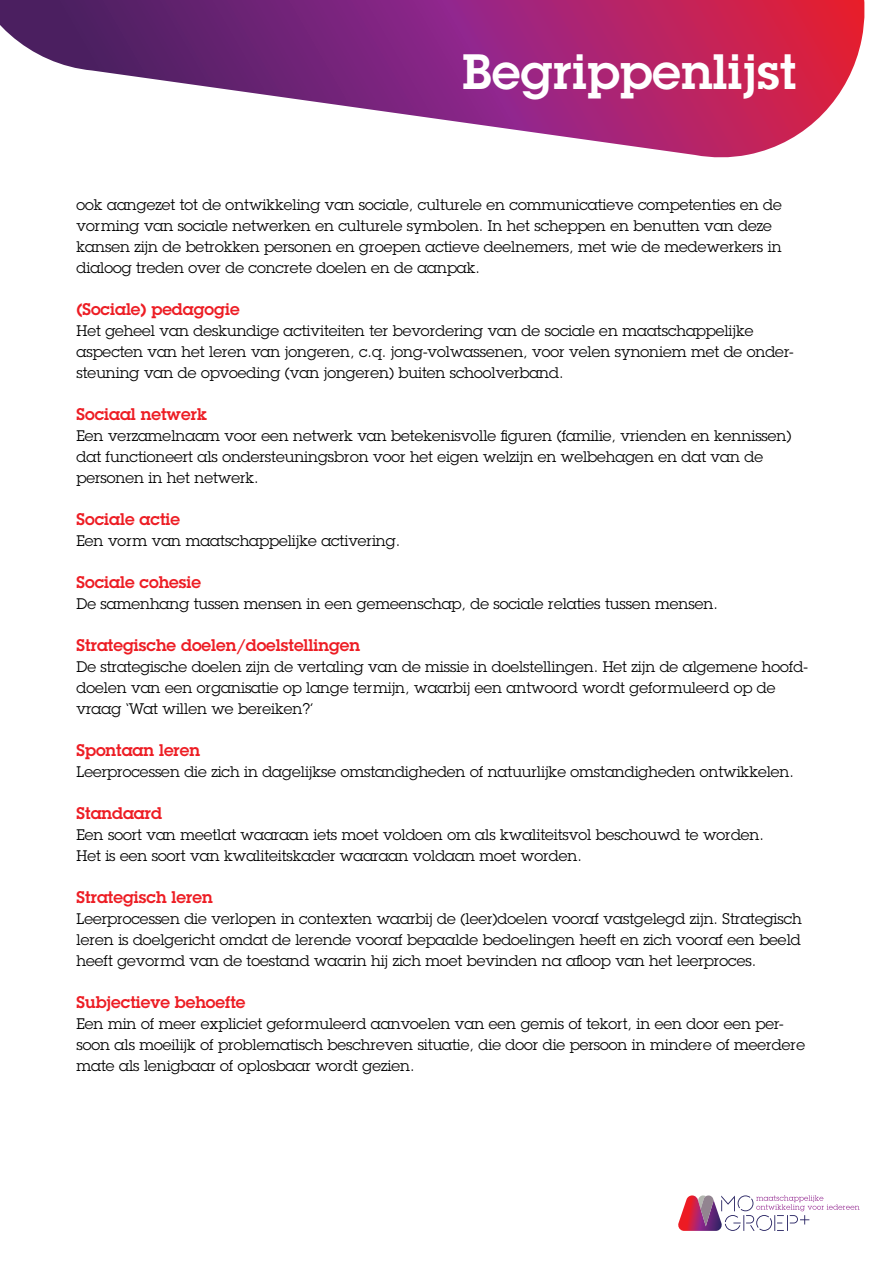
<style>
.page{position:relative;width:893px;height:1263px;background:#fff}
.page>*{position:absolute;margin:0;border:0;box-sizing:border-box;transform-origin:0 0}
.t1{font:600 48.6px "Lubalin Graph";letter-spacing:.01em;color:#fff}
.t2{font:600 16.5px "Lubalin Graph";color:#ed1d24}
.t3{font:15px/21px "Lubalin Graph";color:#000}
</style>
<div class="page">
<svg style="left:0;top:0;width:865px;height:158px"></svg>
<svg style="left:678px;top:1195px;width:181px;height:36px"></svg>
<h1 class="t1" style="left:463px;top:39px;width:335px">Begrippenlijst</h1>
<p class="t3" style="left:77px;top:194px;width:707px">ook aangezet tot de ontwikkeling van sociale, culturele en communicatieve competenties en de vorming van sociale netwerken en culturele symbolen. In het scheppen en benutten van deze kansen zijn de betrokken personen en groepen actieve deelnemers, met wie de medewerkers in dialoog treden over de concrete doelen en de aanpak.</p>
<p class="t2" style="left:77px;top:298px;width:165px">(Sociale) pedagogie</p>
<p class="t3" style="left:77px;top:320px;width:718px">Het geheel van deskundige activiteiten ter bevordering van de sociale en maatschappelijke aspecten van het leren van jongeren, c.q. jong-volwassenen, voor velen synoniem met de onder&shy;steuning van de opvoeding (van jongeren) buiten schoolverband.</p>
<p class="t2" style="left:77px;top:403px;width:132px">Sociaal netwerk</p>
<p class="t3" style="left:77px;top:425px;width:717px">Een verzamelnaam voor een netwerk van betekenisvolle figuren (familie, vrienden en kennissen) dat functioneert als ondersteuningsbron voor het eigen welzijn en welbehagen en dat van de personen in het netwerk.</p>
<p class="t2" style="left:77px;top:508px;width:105px">Sociale actie</p>
<p class="t3" style="left:77px;top:530px;width:325px">Een vorm van maatschappelijke activering.</p>
<p class="t2" style="left:77px;top:571px;width:126px">Sociale cohesie</p>
<p class="t3" style="left:77px;top:593px;width:643px">De samenhang tussen mensen in een gemeenschap, de sociale relaties tussen mensen.</p>
<p class="t2" style="left:77px;top:634px;width:285px">Strategische doelen/doelstellingen</p>
<p class="t3" style="left:77px;top:656px;width:733px">De strategische doelen zijn de vertaling van de missie in doelstellingen. Het zijn de algemene hoofd&shy;doelen van een organisatie op lange termijn, waarbij een antwoord wordt geformuleerd op de vraag ‘Wat willen we bereiken?’</p>
<p class="t2" style="left:77px;top:739px;width:125px">Spontaan leren</p>
<p class="t3" style="left:77px;top:761px;width:719px">Leerprocessen die zich in dagelijkse omstandigheden of natuurlijke omstandigheden ontwikkelen.</p>
<p class="t2" style="left:77px;top:802px;width:87px">Standaard</p>
<p class="t3" style="left:77px;top:824px;width:689px">Een soort van meetlat waaraan iets moet voldoen om als kwaliteitsvol beschouwd te worden.<br>Het is een soort van kwaliteitskader waaraan voldaan moet worden.</p>
<p class="t2" style="left:77px;top:886px;width:138px">Strategisch leren</p>
<p class="t3" style="left:77px;top:908px;width:727px;text-align:justify">Leerprocessen die verlopen in contexten waarbij de (leer)doelen vooraf vastgelegd zijn. Strategisch leren is doelgericht omdat de lerende vooraf bepaalde bedoelingen heeft en zich vooraf een beeld heeft gevormd van de toestand waarin hij zich moet bevinden na afloop van het leerproces.</p>
<p class="t2" style="left:77px;top:991px;width:170px">Subjectieve behoefte</p>
<p class="t3" style="left:77px;top:1013px;width:730px">Een min of meer expliciet geformuleerd aanvoelen van een gemis of tekort, in een door een per&shy;soon als moeilijk of problematisch beschreven situatie, die door die persoon in mindere of meerdere mate als lenigbaar of oplosbaar wordt gezien.</p>
</div>
